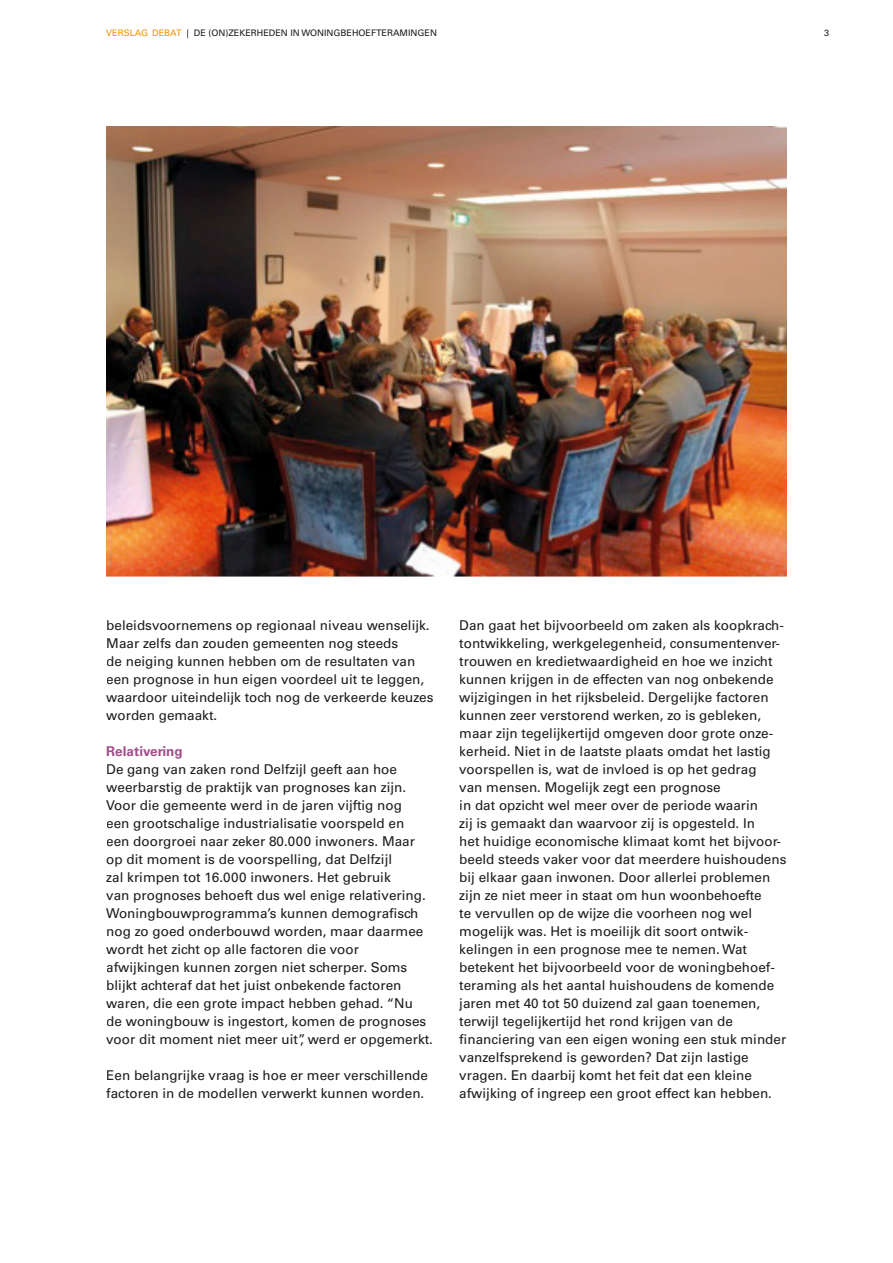
<style>
.page{position:relative;width:893px;height:1263px;background:#fff}
.page>*{position:absolute;margin:0;border:0;box-sizing:border-box;transform-origin:0 0}
.t1{font:13.5px/18px "Univers LT Std";color:#1c1c1a}
.t2{font:700 13.5px "Univers LT Std";color:#a24e8c}
.t3{font:9px "Univers LT Std";color:#1c1c1a}
.s1{color:#f39100}
</style>
<div class="page">
<img style="left:106px;top:126px;width:681px;height:450px">
<p class="t3" style="left:106px;top:27px;width:332px"><span class="s1">VERSLAG DEBAT</span> | DE (ON)ZEKERHEDEN IN WONINGBEHOEFTERAMINGEN</p>
<p class="t3" style="left:824px;top:27px;width:7px">3</p>
<p class="t1" style="left:106px;top:616px;width:329px">beleidsvoornemens op regionaal niveau wenselijk.<br>Maar zelfs dan zouden gemeenten nog steeds<br>de neiging kunnen hebben om de resultaten van een prognose in hun eigen voordeel uit te leggen, waardoor uiteindelijk toch nog de verkeerde keuzes worden gemaakt.</p>
<p class="t2" style="left:106px;top:743px;width:78px">Relativering</p>
<p class="t1" style="left:106px;top:760px;width:328px">De gang van zaken rond Delfzijl geeft aan hoe weerbarstig de praktijk van prognoses kan zijn.<br>Voor die gemeente werd in de jaren vijftig nog<br>een grootschalige industrialisatie voorspeld en<br>een doorgroei naar zeker 80.000 inwoners. Maar op dit moment is de voorspelling, dat Delfzijl<br>zal krimpen tot 16.000 inwoners. Het gebruik<br>van prognoses behoeft dus wel enige relativering.<br>Woningbouwprogramma’s kunnen demografisch nog zo goed onderbouwd worden, maar daarmee wordt het zicht op alle factoren die voor afwijkingen kunnen zorgen niet scherper. Soms blijkt achteraf dat het juist onbekende factoren waren, die een grote impact hebben gehad. “Nu<br>de woningbouw is ingestort, komen de prognoses voor dit moment niet meer uit”, werd er opgemerkt.</p>
<p class="t1" style="left:106px;top:1066px;width:323px">Een belangrijke vraag is hoe er meer verschillende factoren in de modellen verwerkt kunnen worden.</p>
<p class="t1" style="left:459px;top:616px;width:329px">Dan gaat het bijvoorbeeld om zaken als koopkrach&shy;tontwikkeling, werkgelegenheid, consumentenver&shy;trouwen en kredietwaardigheid en hoe we inzicht kunnen krijgen in de effecten van nog onbekende wijzigingen in het rijksbeleid. Dergelijke factoren kunnen zeer verstorend werken, zo is gebleken, maar zijn tegelijkertijd omgeven door grote onze&shy;kerheid. Niet in de laatste plaats omdat het lastig voorspellen is, wat de invloed is op het gedrag<br>van mensen. Mogelijk zegt een prognose<br>in dat opzicht wel meer over de periode waarin<br>zij is gemaakt dan waarvoor zij is opgesteld. In<br>het huidige economische klimaat komt het bijvoor&shy;beeld steeds vaker voor dat meerdere huishoudens bij elkaar gaan inwonen. Door allerlei problemen zijn ze niet meer in staat om hun woonbehoefte<br>te vervullen op de wijze die voorheen nog wel mogelijk was. Het is moeilijk dit soort ontwik&shy;kelingen in een prognose mee te nemen. Wat betekent het bijvoorbeeld voor de woningbehoef&shy;teraming als het aantal huishoudens de komende jaren met 40 tot 50 duizend zal gaan toenemen, terwijl tegelijkertijd het rond krijgen van de financiering van een eigen woning een stuk minder vanzelfsprekend is geworden? Dat zijn lastige vragen. En daarbij komt het feit dat een kleine afwijking of ingreep een groot effect kan hebben.</p>
</div>
